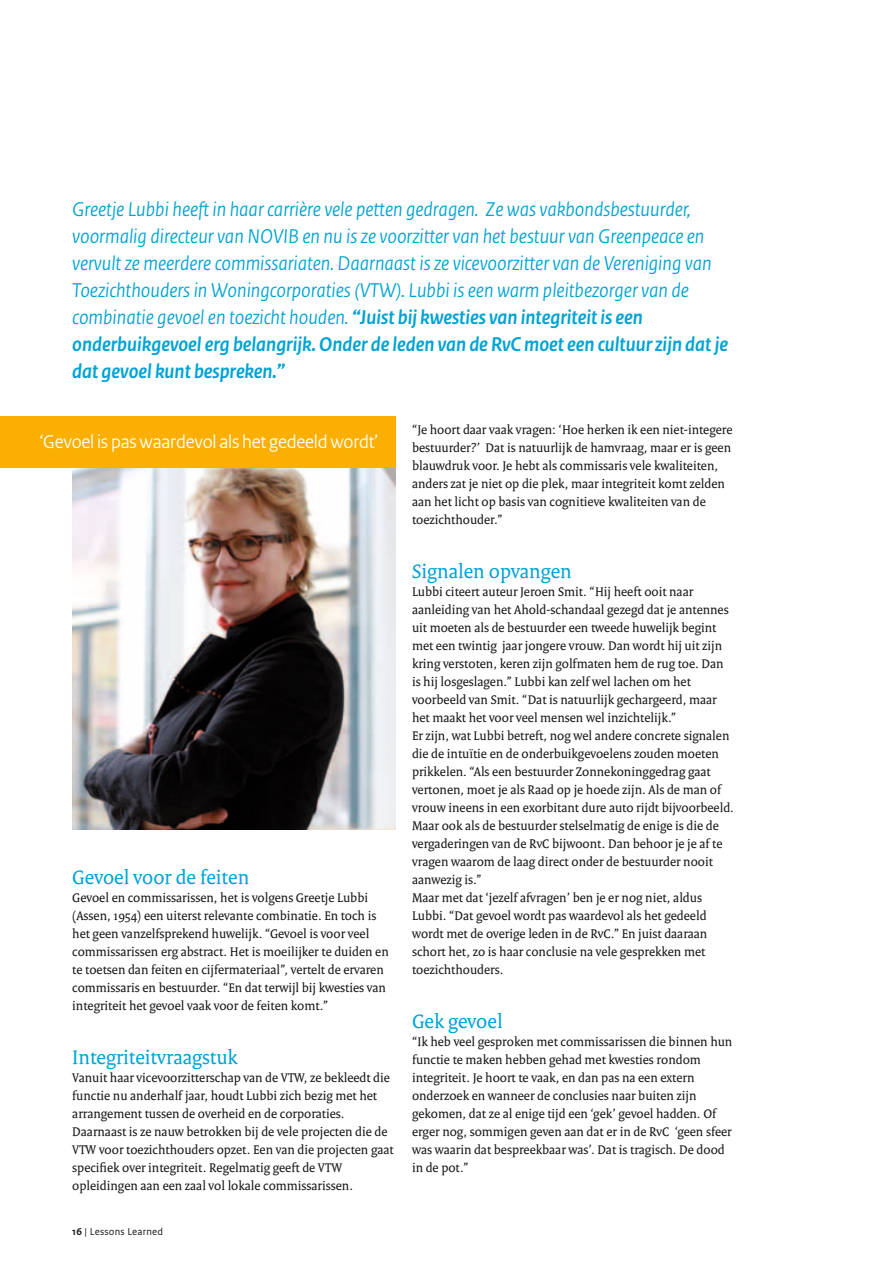
<style>
.page{position:relative;width:893px;height:1263px;background:#fff}
.page>*{position:absolute;margin:0;border:0;box-sizing:border-box;transform-origin:0 0}
.t1{font:italic 21px/27px "Rijksoverheid Sans Heading";color:#00a3d4}
.t2{font:21px "Rijksoverheid Serif";color:#00a3d4}
.t3{font:19.5px "Rijksoverheid Sans Heading";letter-spacing:-.01em;color:#fff}
.t4{font:13.5px/18px "Rijksoverheid Serif";color:#151616}
.t5{font:10.5px "Rijksoverheid Sans Text";letter-spacing:.015em;color:#151616}
.s1{font-weight:700}
</style>
<div class="page">
<img style="left:72px;top:467px;width:323px;height:363px">
<div style="left:0;top:416px;width:395px;height:51px;background:#faaf02"></div>
<p class="t1" style="left:72px;top:196px;width:657px">Greetje Lubbi heeft in haar carrière vele petten gedragen. Ze was vakbondsbestuurder, voormalig directeur van NOVIB en nu is ze voorzitter van het bestuur van Greenpeace en vervult ze meerdere commissariaten. Daarnaast is ze vicevoorzitter van de Vereniging van Toezichthouders in Woningcorporaties (VTW). Lubbi is een warm pleitbezorger van de combinatie gevoel en toezicht houden. <span class="s1">“Juist bij kwesties van integriteit is een onderbuikgevoel erg belangrijk. Onder de leden van de RvC moet een cultuur zijn dat je dat gevoel kunt bespreken.”</span></p>
<h2 class="t3" style="left:39px;top:430px;width:340px">‘Gevoel is pas waardevol als het gedeeld wordt’</h2>
<h1 class="t2" style="left:72px;top:865px;width:178px">Gevoel voor de feiten</h1>
<p class="t4" style="left:72px;top:888px;width:318px">Gevoel en commissarissen, het is volgens Greetje Lubbi (Assen, 1954) een uiterst relevante combinatie. En toch is het geen vanzelfsprekend huwelijk. “Gevoel is voor veel commissarissen erg abstract. Het is moeilijker te duiden en te toetsen dan feiten en cijfermateriaal”, vertelt de ervaren commissaris en bestuurder. “En dat terwijl bij kwesties van integriteit het gevoel vaak voor de feiten komt.”</p>
<h1 class="t2" style="left:72px;top:1045px;width:167px">Integriteitvraagstuk</h1>
<p class="t4" style="left:72px;top:1068px;width:323px">Vanuit haar vicevoorzitterschap van de VTW, ze bekleedt die functie nu anderhalf jaar, houdt Lubbi zich bezig met het arrangement tussen de overheid en de corporaties.<br>Daarnaast is ze nauw betrokken bij de vele projecten die de VTW voor toezichthouders opzet. Een van die projecten gaat specifiek over integriteit. Regelmatig geeft de VTW opleidingen aan een zaal vol lokale commissarissen.</p>
<p class="t5" style="left:72px;top:1226px;width:92px"><span class="s1">16</span> | Lessons Learned</p>
<p class="t4" style="left:412px;top:420px;width:322px">“Je hoort daar vaak vragen: ‘Hoe herken ik een niet-integere bestuurder?’ Dat is natuurlijk de hamvraag, maar er is geen blauwdruk voor. Je hebt als commissaris vele kwaliteiten, anders zat je niet op die plek, maar integriteit komt zelden aan het licht op basis van cognitieve kwaliteiten van de toezichthouder.”</p>
<h1 class="t2" style="left:412px;top:559px;width:161px">Signalen opvangen</h1>
<p class="t4" style="left:412px;top:582px;width:323px">Lubbi citeert auteur Jeroen Smit. “Hij heeft ooit naar aanleiding van het Ahold-schandaal gezegd dat je antennes uit moeten als de bestuurder een tweede huwelijk begint met een twintig jaar jongere vrouw. Dan wordt hij uit zijn kring verstoten, keren zijn golfmaten hem de rug toe. Dan is hij losgeslagen.” Lubbi kan zelf wel lachen om het voorbeeld van Smit. “Dat is natuurlijk gechargeerd, maar het maakt het voor veel mensen wel inzichtelijk.”<br>Er zijn, wat Lubbi betreft, nog wel andere concrete signalen die de intuïtie en de onderbuikgevoelens zouden moeten prikkelen. “Als een bestuurder Zonnekoninggedrag gaat vertonen, moet je als Raad op je hoede zijn. Als de man of vrouw ineens in een exorbitant dure auto rijdt bijvoorbeeld.<br>Maar ook als de bestuurder stelselmatig de enige is die de vergaderingen van de RvC bijwoont. Dan behoor je je af te vragen waarom de laag direct onder de bestuurder nooit aanwezig is.”<br>Maar met dat ‘jezelf afvragen’ ben je er nog niet, aldus Lubbi. “Dat gevoel wordt pas waardevol als het gedeeld wordt met de overige leden in de RvC.” En juist daaraan schort het, zo is haar conclusie na vele gesprekken met toezichthouders.</p>
<h1 class="t2" style="left:412px;top:1009px;width:92px">Gek gevoel</h1>
<p class="t4" style="left:412px;top:1032px;width:322px">“Ik heb veel gesproken met commissarissen die binnen hun functie te maken hebben gehad met kwesties rondom integriteit. Je hoort te vaak, en dan pas na een extern onderzoek en wanneer de conclusies naar buiten zijn gekomen, dat ze al enige tijd een ‘gek’ gevoel hadden. Of erger nog, sommigen geven aan dat er in de RvC ‘geen sfeer was waarin dat bespreekbaar was’. Dat is tragisch. De dood in de pot.”</p>
</div>
